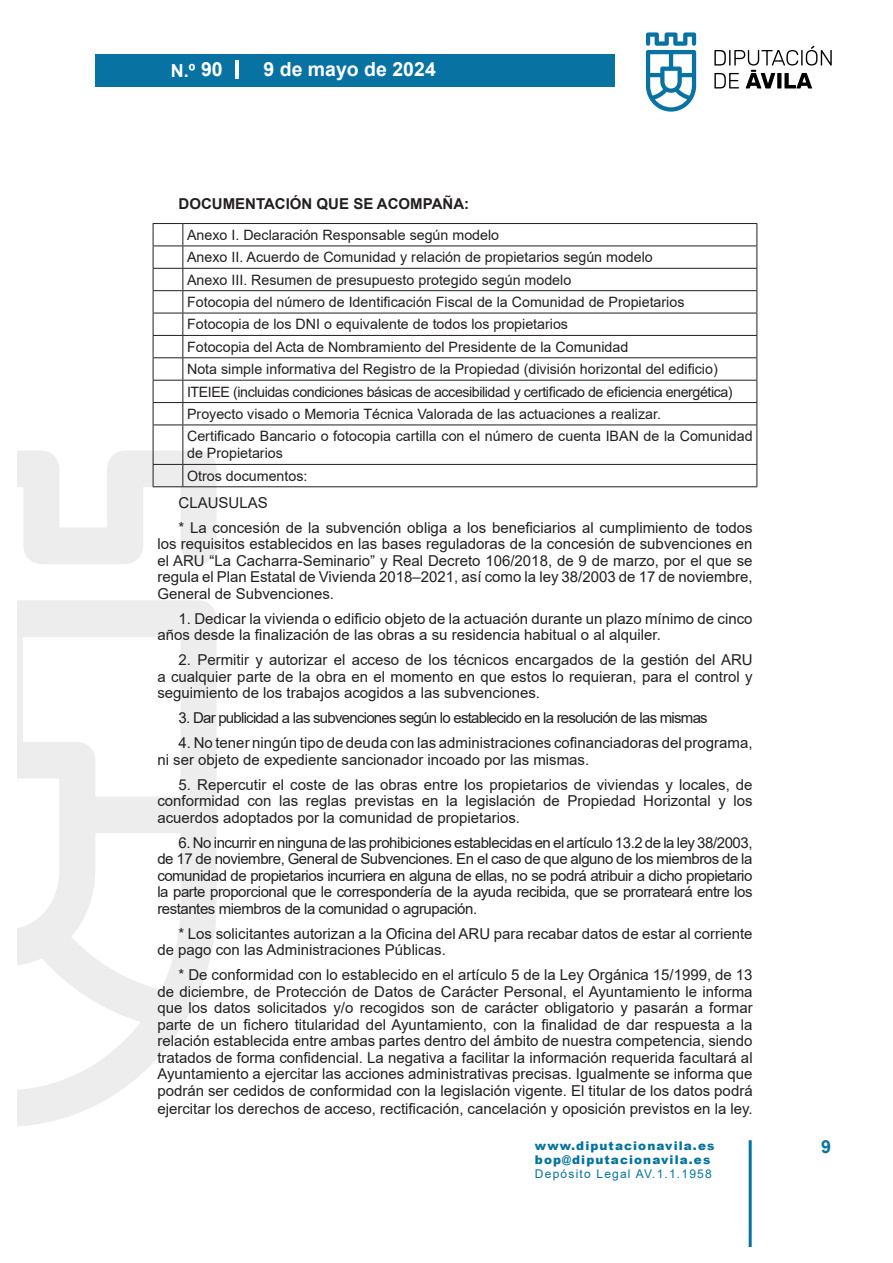
<style>
.page{position:relative;width:893px;height:1263px;background:#fff}
.page>*{position:absolute;margin:0;border:0;box-sizing:border-box;transform-origin:0 0}
.t1{font:700 19.5px "Arial";color:#fff}
.t2{font:700 18px "Arial";color:#fff}
.t3{font:700 18px "Arial";color:#0873a3}
.TEXTO{font:15px/16.5px "Arial";color:#231f20;text-align:justify}
.TEXTO-2{font:15px "Arial";letter-spacing:-.05em;color:#231f20}
.TEXTO-3{font:700 15px "Arial";color:#231f20}
.TEXTOTABLA{font:14.25px/17.1px "Arial";color:#231f20}
.TEXTOTABLA-2{font:14.25px "Arial";letter-spacing:-.03em;color:#231f20}
.t4{font:900 12px "Arial";letter-spacing:.09em;color:#05739e}
.t5{font:12px "Arial";letter-spacing:.1em;color:#05739e}
.s1{font-size:19.5px}
</style>
<div class="page">
<div style="left:95px;top:54px;width:520px;height:33px;background:#0873a3"></div>
<svg style="left:646px;top:32px;width:50px;height:80px"></svg>
<svg style="left:714px;top:46px;width:118px;height:42px"></svg>
<hr style="left:749px;top:1140px;width:3px;height:106px;background:#05739e">
<hr style="left:236px;top:60px;width:3px;height:18px;background:#fff">
<svg style="left:17px;top:450px;width:200px;height:676px"></svg>
<hr style="left:153px;top:223px;width:30px;height:1px;background:#231f20">
<hr style="left:183px;top:223px;width:574px;height:1px;background:#231f20">
<hr style="left:153px;top:246px;width:30px;height:1px;background:#231f20">
<hr style="left:183px;top:246px;width:574px;height:1px;background:#231f20">
<hr style="left:153px;top:268px;width:30px;height:1px;background:#231f20">
<hr style="left:183px;top:268px;width:574px;height:1px;background:#231f20">
<hr style="left:153px;top:290px;width:30px;height:1px;background:#231f20">
<hr style="left:183px;top:290px;width:574px;height:1px;background:#231f20">
<hr style="left:153px;top:313px;width:30px;height:1px;background:#231f20">
<hr style="left:183px;top:313px;width:574px;height:1px;background:#231f20">
<hr style="left:153px;top:335px;width:30px;height:1px;background:#231f20">
<hr style="left:183px;top:335px;width:574px;height:1px;background:#231f20">
<hr style="left:153px;top:357px;width:30px;height:1px;background:#231f20">
<hr style="left:183px;top:357px;width:574px;height:1px;background:#231f20">
<hr style="left:153px;top:380px;width:30px;height:1px;background:#231f20">
<hr style="left:183px;top:380px;width:574px;height:1px;background:#231f20">
<hr style="left:153px;top:402px;width:30px;height:1px;background:#231f20">
<svg style="left:153px;top:224px;width:1px;height:201px"></svg>
<hr style="left:183px;top:402px;width:574px;height:1px;background:#231f20">
<svg style="left:182px;top:224px;width:1px;height:201px"></svg>
<svg style="left:756px;top:224px;width:1px;height:201px"></svg>
<hr style="left:153px;top:425px;width:30px;height:1px;background:#231f20">
<hr style="left:153px;top:425px;width:1px;height:39px;background:#231f20">
<hr style="left:183px;top:425px;width:574px;height:1px;background:#231f20">
<hr style="left:182px;top:425px;width:1px;height:39px;background:#231f20">
<hr style="left:756px;top:425px;width:1px;height:39px;background:#231f20">
<hr style="left:153px;top:464px;width:30px;height:1px;background:#231f20">
<svg style="left:153px;top:465px;width:1px;height:21px"></svg>
<hr style="left:183px;top:464px;width:574px;height:1px;background:#231f20">
<svg style="left:182px;top:465px;width:1px;height:21px"></svg>
<svg style="left:756px;top:465px;width:1px;height:21px"></svg>
<hr style="left:153px;top:486px;width:30px;height:1px;background:#231f20">
<hr style="left:183px;top:486px;width:574px;height:1px;background:#231f20">
<p class="t2" style="left:171px;top:58px;width:53px">N.º <span class="s1">90</span></p>
<h1 class="t1" style="left:263px;top:56px;width:174px">9 de mayo de 2024</h1>
<p class="TEXTO-3" style="left:179px;top:193px;width:292px">DOCUMENTACIÓN QUE SE ACOMPAÑA:</p>
<p class="TEXTOTABLA" style="left:187px;top:226px;width:314px">Anexo I. Declaración Responsable según modelo</p>
<p class="TEXTOTABLA" style="left:187px;top:249px;width:467px">Anexo II. Acuerdo de Comunidad y relación de propietarios según modelo</p>
<p class="TEXTOTABLA" style="left:187px;top:271px;width:386px">Anexo III. Resumen de presupuesto protegido según modelo</p>
<p class="TEXTOTABLA" style="left:187px;top:293px;width:499px">Fotocopia del número de Identificación Fiscal de la Comunidad de Propietarios</p>
<p class="TEXTOTABLA" style="left:187px;top:316px;width:382px">Fotocopia de los DNI o equivalente de todos los propietarios</p>
<p class="TEXTOTABLA" style="left:187px;top:338px;width:443px">Fotocopia del Acta de Nombramiento del Presidente de la Comunidad</p>
<p class="TEXTOTABLA" style="left:187px;top:360px;width:532px">Nota simple informativa del Registro de la Propiedad (división horizontal del edificio)</p>
<p class="TEXTOTABLA-2" style="left:187px;top:382px;width:547px">ITEIEE (incluidas condiciones básicas de accesibilidad y certificado de eficiencia energética)</p>
<p class="TEXTOTABLA" style="left:187px;top:405px;width:475px">Proyecto visado o Memoria Técnica Valorada de las actuaciones a realizar.</p>
<p class="TEXTOTABLA" style="left:187px;top:428px;width:567px">Certificado Bancario o fotocopia cartilla con el número de cuenta IBAN de la Comunidad de Propietarios</p>
<p class="TEXTOTABLA" style="left:187px;top:467px;width:122px">Otros documentos:</p>
<p class="TEXTO" style="left:179px;top:494px;width:91px">CLAUSULAS</p>
<p class="TEXTO" style="left:157px;top:519px;width:597px;text-indent:21px">* La concesión de la subvención obliga a los beneficiarios al cumplimiento de todos los requisitos establecidos en las bases reguladoras de la concesión de subvenciones en el ARU “La Cacharra-Seminario” y Real Decreto 106/2018, de 9 de marzo, por el que se regula el Plan Estatal de Vivienda 2018–2021, así como la ley 38/2003 de 17 de noviembre, General de Subvenciones.</p>
<p class="TEXTO" style="left:157px;top:610px;width:597px;text-indent:21px">1. Dedicar la vivienda o edificio objeto de la actuación durante un plazo mínimo de cinco años desde la finalización de las obras a su residencia habitual o al alquiler.</p>
<p class="TEXTO" style="left:157px;top:652px;width:597px;text-indent:21px">2. Permitir y autorizar el acceso de los técnicos encargados de la gestión del ARU a cualquier parte de la obra en el momento en que estos lo requieran, para el control y seguimiento de los trabajos acogidos a las subvenciones.</p>
<p class="TEXTO-2" style="left:179px;top:708px;width:531px">3. Dar publicidad a las subvenciones según lo establecido en la resolución de las mismas</p>
<p class="TEXTO" style="left:157px;top:735px;width:597px;text-indent:21px">4. No tener ningún tipo de deuda con las administraciones cofinanciadoras del programa, ni ser objeto de expediente sancionador incoado por las mismas.</p>
<p class="TEXTO" style="left:157px;top:776px;width:597px;text-indent:21px">5. Repercutir el coste de las obras entre los propietarios de viviendas y locales, de conformidad con las reglas previstas en la legislación de Propiedad Horizontal y los acuerdos adoptados por la comunidad de propietarios.</p>
<p class="TEXTO" style="left:157px;top:834px;width:597px;text-indent:21px">6. No incurrir en ninguna de las prohibiciones establecidas en el artículo 13.2 de la ley 38/2003, de 17 de noviembre, General de Subvenciones. En el caso de que alguno de los miembros de la comunidad de propietarios incurriera en alguna de ellas, no se podrá atribuir a dicho propietario la parte proporcional que le correspondería de la ayuda recibida, que se prorrateará entre los restantes miembros de la comunidad o agrupación.</p>
<p class="TEXTO" style="left:157px;top:925px;width:597px;text-indent:21px">* Los solicitantes autorizan a la Oficina del ARU para recabar datos de estar al corriente de pago con las Administraciones Públicas.</p>
<p class="TEXTO" style="left:157px;top:967px;width:597px;text-indent:21px">* De conformidad con lo establecido en el artículo 5 de la Ley Orgánica 15/1999, de 13 de diciembre, de Protección de Datos de Carácter Personal, el Ayuntamiento le informa que los datos solicitados y/o recogidos son de carácter obligatorio y pasarán a formar parte de un fichero titularidad del Ayuntamiento, con la finalidad de dar respuesta a la relación establecida entre ambas partes dentro del ámbito de nuestra competencia, siendo tratados de forma confidencial. La negativa a facilitar la información requerida facultará al Ayuntamiento a ejercitar las acciones administrativas precisas. Igualmente se informa que podrán ser cedidos de conformidad con la legislación vigente. El titular de los datos podrá</p>
<p class="TEXTO" style="left:157px;top:1100px;width:597px">ejercitar los derechos de acceso, rectificación, cancelación y oposición previstos en la ley.</p>
<p class="t4" style="left:535px;top:1136px;width:181px">www.diputacionavila.es</p>
<p class="t3" style="left:821px;top:1134px;width:12px">9</p>
<p class="t4" style="left:535px;top:1151px;width:177px">bop@diputacionavila.es</p>
<p class="t5" style="left:535px;top:1166px;width:178px">Depósito Legal AV.1.1.1958</p>
</div>
